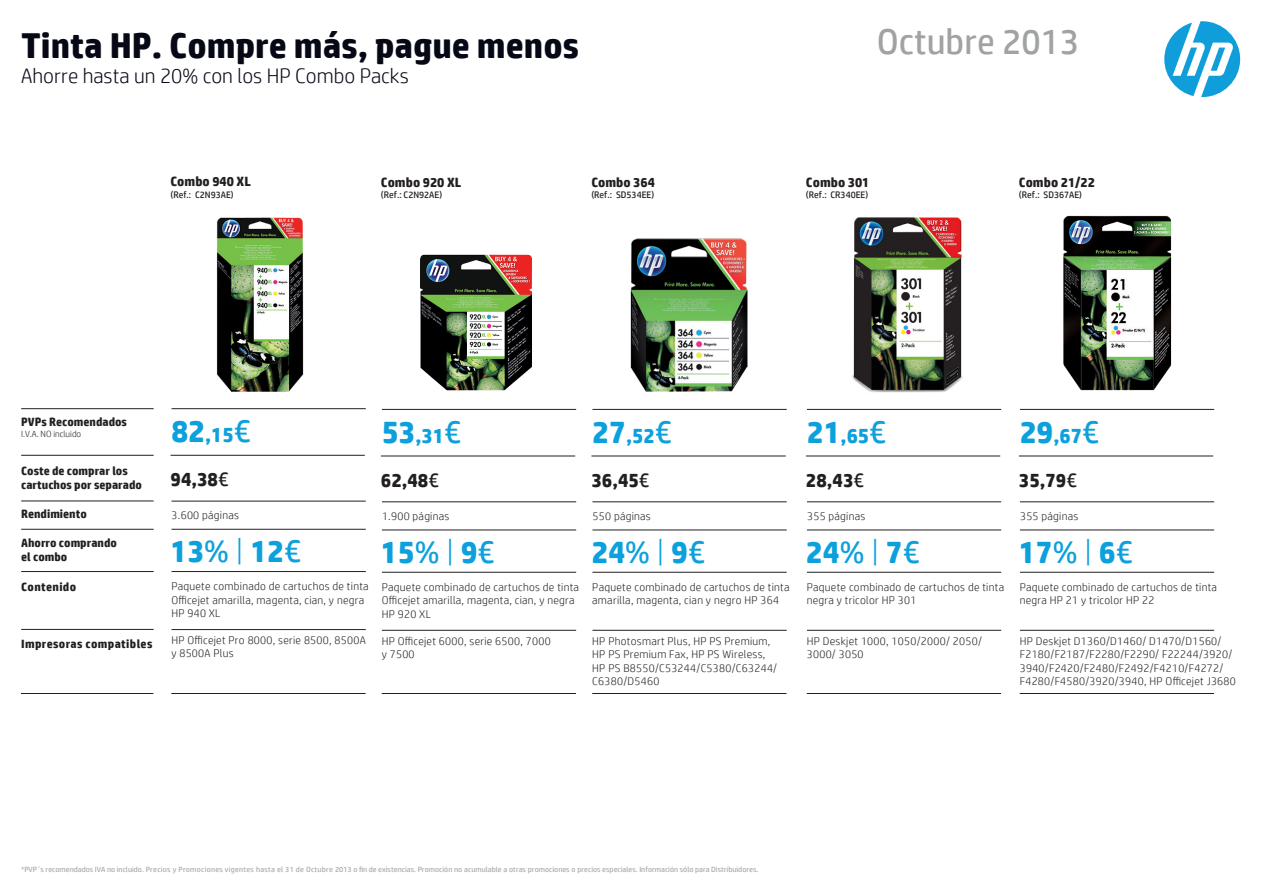
<style>
.page{position:relative;width:1263px;height:893px;background:#fff}
.page>*{position:absolute;margin:0;border:0;box-sizing:border-box;transform-origin:0 0}
.t1{font:700 36px "HP Simplified";color:#060815}
.t2{font:36px "HP Simplified";color:#a0a2a4}
.t3{font:700 31.5px "HP Simplified";color:#0ca0dd}
.t4{font:300 21px "HP Simplified";color:#060815}
.t5{font:700 21px "HP Simplified";color:#0ca0dd}
.t6{font:700 19.5px "HP Simplified";color:#231f20}
.t7{font:700 13.5px "HP Simplified";color:#231f20}
.t8{font:700 12px/14.4px "HP Simplified";color:#231f20}
.t9{font:700 12px "HP Simplified";letter-spacing:.03em;color:#231f20}
.t10{font:300 11.25px/13.5px "HP Simplified";letter-spacing:.025em;color:#231f20}
.t11{font:9.45px "HP Simplified";color:#231f20}
.t12{font:300 9px "HP Simplified";color:#231f20}
.t13{font:7.5px "HP Simplified";color:#aaa9a7;scale:1.04 1}
.s1{font-size:31.5px}
.s2{font-weight:400;font-size:31.5px}
.s3{font-weight:400}
.s4{font-weight:300}
</style>
<div class="page">
<svg style="left:1164px;top:21px;width:76px;height:76px"></svg>
<hr style="left:21px;top:501px;width:133px;height:1px;background:#231f20">
<hr style="left:21px;top:408px;width:133px;height:1px;background:#231f20">
<hr style="left:21px;top:455px;width:133px;height:1px;background:#231f20">
<hr style="left:21px;top:529px;width:133px;height:1px;background:#231f20">
<hr style="left:21px;top:629px;width:133px;height:1px;background:#231f20">
<hr style="left:172px;top:501px;width:194px;height:1px;background:#231f20">
<hr style="left:172px;top:408px;width:194px;height:1px;background:#231f20">
<hr style="left:171px;top:455px;width:194px;height:1px;background:#231f20">
<hr style="left:172px;top:529px;width:194px;height:1px;background:#231f20">
<hr style="left:21px;top:571px;width:133px;height:1px;background:#231f20">
<hr style="left:172px;top:571px;width:194px;height:1px;background:#231f20">
<hr style="left:172px;top:629px;width:194px;height:1px;background:#231f20">
<hr style="left:21px;top:693px;width:132px;height:1px;background:#231f20">
<hr style="left:171px;top:693px;width:195px;height:1px;background:#231f20">
<img style="left:216px;top:217px;width:88px;height:175px">
<hr style="left:382px;top:502px;width:194px;height:1px;background:#231f20">
<hr style="left:382px;top:409px;width:194px;height:1px;background:#231f20">
<hr style="left:381px;top:456px;width:194px;height:1px;background:#231f20">
<hr style="left:382px;top:530px;width:194px;height:1px;background:#231f20">
<hr style="left:382px;top:572px;width:194px;height:1px;background:#231f20">
<hr style="left:382px;top:630px;width:194px;height:1px;background:#231f20">
<hr style="left:382px;top:693px;width:194px;height:1px;background:#231f20">
<hr style="left:592px;top:502px;width:195px;height:1px;background:#231f20">
<hr style="left:592px;top:409px;width:195px;height:1px;background:#231f20">
<hr style="left:591px;top:456px;width:195px;height:1px;background:#231f20">
<hr style="left:592px;top:530px;width:195px;height:1px;background:#231f20">
<hr style="left:592px;top:572px;width:195px;height:1px;background:#231f20">
<hr style="left:592px;top:630px;width:195px;height:1px;background:#231f20">
<hr style="left:592px;top:693px;width:194px;height:1px;background:#231f20">
<hr style="left:807px;top:502px;width:194px;height:1px;background:#231f20">
<hr style="left:807px;top:409px;width:194px;height:1px;background:#231f20">
<hr style="left:806px;top:456px;width:194px;height:1px;background:#231f20">
<hr style="left:807px;top:530px;width:194px;height:1px;background:#231f20">
<hr style="left:807px;top:572px;width:194px;height:1px;background:#231f20">
<hr style="left:807px;top:630px;width:194px;height:1px;background:#231f20">
<hr style="left:807px;top:693px;width:194px;height:1px;background:#231f20">
<hr style="left:1020px;top:502px;width:194px;height:1px;background:#231f20">
<hr style="left:1020px;top:409px;width:194px;height:1px;background:#231f20">
<hr style="left:1019px;top:456px;width:194px;height:1px;background:#231f20">
<hr style="left:1020px;top:530px;width:194px;height:1px;background:#231f20">
<hr style="left:1020px;top:572px;width:194px;height:1px;background:#231f20">
<hr style="left:1020px;top:630px;width:194px;height:1px;background:#231f20">
<hr style="left:1020px;top:693px;width:194px;height:1px;background:#231f20">
<img style="left:420px;top:254px;width:112px;height:137px">
<img style="left:630px;top:238px;width:118px;height:154px">
<img style="left:852px;top:217px;width:111px;height:176px">
<img style="left:1063px;top:215px;width:109px;height:176px">
<h1 class="t1" style="left:21px;top:24px;width:559px">Tinta HP. Compre más, pague menos</h1>
<h3 class="t4" style="left:21px;top:64px;width:389px">Ahorre hasta un 20% con los HP Combo Packs</h3>
<h1 class="t2" style="left:877px;top:21px;width:204px">Octubre 2013</h1>
<p class="t7" style="left:171px;top:174px;width:82px">Combo 940 XL</p>
<p class="t11" style="left:171px;top:189px;width:65px">(Ref.: C2N93AE)</p>
<p class="t7" style="left:381px;top:174px;width:82px">Combo 920 XL</p>
<p class="t11" style="left:381px;top:190px;width:63px">(Ref.: C2N92AE)</p>
<p class="t7" style="left:591px;top:174px;width:65px">Combo 364</p>
<p class="t11" style="left:591px;top:190px;width:64px">(Ref.: SD534EE)</p>
<p class="t7" style="left:806px;top:174px;width:65px">Combo 301</p>
<p class="t11" style="left:806px;top:190px;width:64px">(Ref.: CR340EE)</p>
<p class="t7" style="left:1019px;top:174px;width:78px">Combo 21/22</p>
<p class="t11" style="left:1019px;top:190px;width:65px">(Ref.: SD367AE)</p>
<p class="t8" style="left:21px;top:414px;width:107px">PVPs Recomendados</p>
<p class="t12" style="left:21px;top:429px;width:62px">I.V.A. NO incluido</p>
<p class="t8" style="left:21px;top:463px;width:122px">Coste de comprar los cartuchos por separado</p>
<p class="t8" style="left:21px;top:506px;width:67px">Rendimiento</p>
<p class="t8" style="left:21px;top:535px;width:97px">Ahorro comprando el combo</p>
<p class="t9" style="left:21px;top:579px;width:57px">Contenido</p>
<p class="t9" style="left:21px;top:637px;width:133px">Impresoras compatibles</p>
<h3 class="t5" style="left:171px;top:423px;width:81px"><span class="s1">82</span>,15<span class="s2">€</span></h3>
<h3 class="t5" style="left:382px;top:423px;width:81px"><span class="s1">53</span>,31<span class="s2">€</span></h3>
<h3 class="t5" style="left:592px;top:423px;width:81px"><span class="s1">27</span>,52<span class="s2">€</span></h3>
<h3 class="t5" style="left:807px;top:423px;width:81px"><span class="s1">21</span>,65<span class="s2">€</span></h3>
<h3 class="t5" style="left:1020px;top:423px;width:81px"><span class="s1">29</span>,67<span class="s2">€</span></h3>
<h3 class="t6" style="left:171px;top:468px;width:59px">94,38<span class="s3">€</span></h3>
<h3 class="t6" style="left:381px;top:469px;width:59px">62,48<span class="s3">€</span></h3>
<h3 class="t6" style="left:591px;top:469px;width:59px">36,45<span class="s3">€</span></h3>
<h3 class="t6" style="left:806px;top:469px;width:59px">28,43<span class="s3">€</span></h3>
<h3 class="t6" style="left:1019px;top:469px;width:59px">35,79<span class="s3">€</span></h3>
<p class="t10" style="left:172px;top:508px;width:69px">3.600 páginas</p>
<p class="t10" style="left:382px;top:509px;width:69px">1.900 páginas</p>
<p class="t10" style="left:592px;top:509px;width:60px">550 páginas</p>
<p class="t10" style="left:807px;top:509px;width:60px">355 páginas</p>
<p class="t10" style="left:1020px;top:509px;width:60px">355 páginas</p>
<h2 class="t3" style="left:171px;top:533px;width:132px">13<span class="s3">%</span> <span class="s4">|</span> 12<span class="s3">€</span></h2>
<h2 class="t3" style="left:381px;top:533px;width:115px">15<span class="s3">%</span> <span class="s4">|</span> 9<span class="s3">€</span></h2>
<h2 class="t3" style="left:591px;top:533px;width:115px">24<span class="s3">%</span> <span class="s4">|</span> 9<span class="s3">€</span></h2>
<h2 class="t3" style="left:806px;top:533px;width:115px">24<span class="s3">%</span> <span class="s4">|</span> 7<span class="s3">€</span></h2>
<h2 class="t3" style="left:1019px;top:533px;width:115px">17<span class="s3">%</span> <span class="s4">|</span> 6<span class="s3">€</span></h2>
<p class="t10" style="left:171px;top:579px;width:199px">Paquete combinado de cartuchos de tinta<br>Officejet amarilla, magenta, cian, y negra<br>HP 940 XL</p>
<p class="t10" style="left:171px;top:633px;width:196px">HP Officejet Pro 8000, serie 8500, 8500A y 8500A Plus</p>
<p class="t10" style="left:382px;top:580px;width:199px">Paquete combinado de cartuchos de tinta<br>Officejet amarilla, magenta, cian, y negra<br>HP 920 XL</p>
<p class="t10" style="left:382px;top:634px;width:170px">HP Officejet 6000, serie 6500, 7000 y 7500</p>
<p class="t10" style="left:592px;top:580px;width:199px">Paquete combinado de cartuchos de tinta amarilla, magenta, cian y negro HP 364</p>
<p class="t10" style="left:592px;top:634px;width:186px">HP Photosmart Plus, HP PS Premium,<br>HP PS Premium Fax, HP PS Wireless,<br>HP PS B8550/C53244/C5380/C63244/<br>C6380/D5460</p>
<p class="t10" style="left:807px;top:580px;width:199px">Paquete combinado de cartuchos de tinta negra y tricolor HP 301</p>
<p class="t10" style="left:807px;top:634px;width:177px">HP Deskjet 1000, 1050/2000/ 2050/<br>3000/ 3050</p>
<p class="t10" style="left:1020px;top:580px;width:199px">Paquete combinado de cartuchos de tinta negra HP 21 y tricolor HP 22</p>
<p class="t10" style="left:1020px;top:634px;width:218px">HP Deskjet D1360/D1460/ D1470/D1560/ F2180/F2187/F2280/F2290/ F22244/3920/ 3940/F2420/F2480/F2492/F4210/F4272/ F4280/F4580/3920/3940, HP Officejet J3680</p>
<p class="t13" style="left:21px;top:865px;width:710px">*PVP´s recomendados IVA no incluido. Precios y Promociones vigentes hasta el 31 de Octubre 2013 o fin de existencias. Promoción no acumulable a otras promociones o precios especiales. Información sólo para Distribuidores.</p>
</div>
